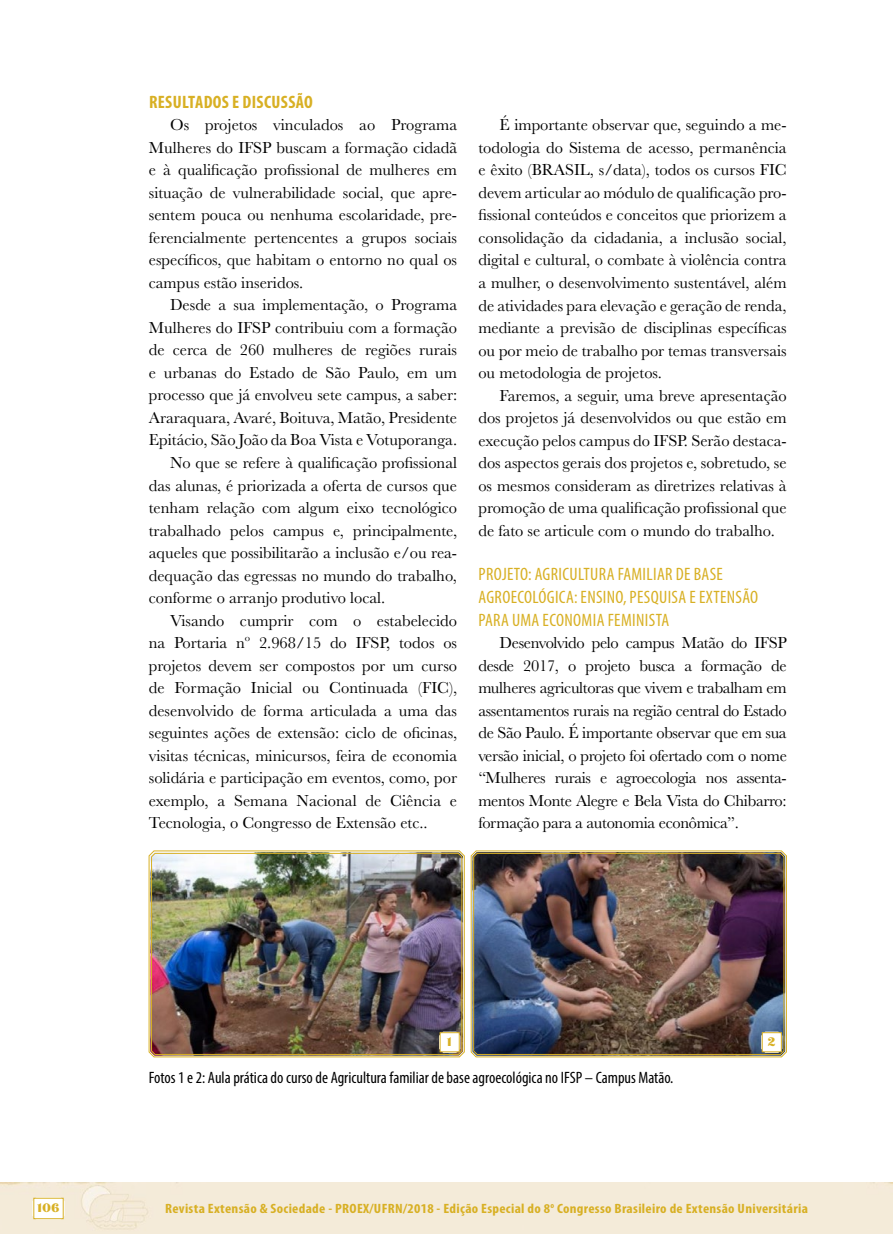
<style>
.page{position:relative;width:893px;height:1234px;background:#fff}
.page>*{position:absolute;margin:0;border:0;box-sizing:border-box;transform-origin:0 0}
.t1{font:condensed 18px/22.5px "Myriad Pro";letter-spacing:.02em;color:#d8b024}
.t2{font:700 condensed 18px "Myriad Pro";letter-spacing:.02em;color:#d8b024}
.t3{font:16.5px/22.5px "Baskerville";color:#000;text-align:justify}
.t4{font:condensed 16.5px "Myriad Pro";color:#000}
.t5{font:700 condensed 13.5px "Myriad Pro";letter-spacing:.02em;color:#d8b024;scale:1.1 1}
.t6{font:12px "Escafina Low";color:#d8b024;scale:1.1 1}
</style>
<div class="page">
<svg style="left:148px;top:850px;width:317px;height:207px;background:#d3bc7c"></svg>
<img style="left:151px;top:852px;width:311px;height:202px">
<svg style="left:470px;top:850px;width:317px;height:207px;background:#cab77a"></svg>
<img style="left:473px;top:852px;width:311px;height:202px">
<svg style="left:439px;top:1031px;width:21px;height:21px"></svg>
<div style="left:440px;top:1032px;width:20px;height:19px;background:#fff;border:1px solid #d8b024"></div>
<svg style="left:761px;top:1031px;width:21px;height:21px"></svg>
<div style="left:762px;top:1032px;width:20px;height:19px;background:#fff;border:1px solid #d8b024"></div>
<svg style="left:32px;top:1196px;width:33px;height:23px"></svg>
<div style="left:33px;top:1197px;width:31px;height:21px;background:#fff;border:1px solid #d8b024"></div>
<p class="t6" style="left:37px;top:1199px;width:22px">106</p>
<p class="t2" style="left:149px;top:92px;width:165px">RESULTADOS E DISCUSSÃO</p>
<p class="t3" style="left:149px;top:113px;width:310px;text-indent:21px">Os projetos vinculados ao Programa Mulheres do IFSP buscam a formação cidadã e à qualificação profissional de mulheres em situação de vulnerabilidade social, que apre&shy;sentem pouca ou nenhuma escolaridade, pre&shy;ferencialmente pertencentes a grupos sociais específicos, que habitam o entorno no qual os campus estão inseridos.</p>
<p class="t3" style="left:170px;top:293px;width:289px">Desde a sua implementação, o Programa</p>
<p class="t3" style="left:149px;top:316px;width:310px">Mulheres do IFSP contribuiu com a formação</p>
<p class="t3" style="left:149px;top:338px;width:310px">de cerca de 260 mulheres de regiões rurais</p>
<p class="t3" style="left:149px;top:361px;width:310px">e urbanas do Estado de São Paulo, em um</p>
<p class="t3" style="left:149px;top:383px;width:310px">processo que já envolveu sete campus, a saber:</p>
<p class="t3" style="left:149px;top:406px;width:310px">Araraquara, Avaré, Boituva, Matão, Presidente</p>
<p class="t3" style="left:149px;top:428px;width:310px">Epitácio, São João da Boa Vista e Votuporanga.</p>
<p class="t3" style="left:170px;top:451px;width:288px">No que se refere à qualificação profissional</p>
<p class="t3" style="left:149px;top:474px;width:310px">das alunas, é priorizada a oferta de cursos que</p>
<p class="t3" style="left:149px;top:496px;width:310px">tenham relação com algum eixo tecnológico</p>
<p class="t3" style="left:149px;top:519px;width:310px">trabalhado pelos campus e, principalmente,</p>
<p class="t3" style="left:149px;top:541px;width:310px">aqueles que possibilitarão a inclusão e/ou rea-</p>
<p class="t3" style="left:149px;top:564px;width:310px">dequação das egressas no mundo do trabalho,</p>
<p class="t3" style="left:149px;top:586px;width:238px">conforme o arranjo produtivo local.</p>
<p class="t3" style="left:170px;top:609px;width:289px">Visando cumprir com o estabelecido</p>
<p class="t3" style="left:149px;top:631px;width:310px">na Portaria nº 2.968/15 do IFSP, todos os</p>
<p class="t3" style="left:149px;top:654px;width:310px">projetos devem ser compostos por um curso</p>
<p class="t3" style="left:149px;top:676px;width:310px">de Formação Inicial ou Continuada (FIC),</p>
<p class="t3" style="left:149px;top:699px;width:310px">desenvolvido de forma articulada a uma das</p>
<p class="t3" style="left:149px;top:721px;width:310px">seguintes ações de extensão: ciclo de oficinas,</p>
<p class="t3" style="left:149px;top:744px;width:310px">visitas técnicas, minicursos, feira de economia</p>
<p class="t3" style="left:149px;top:766px;width:310px">solidária e participação em eventos, como, por</p>
<p class="t3" style="left:149px;top:789px;width:310px">exemplo, a Semana Nacional de Ciência e</p>
<p class="t3" style="left:149px;top:811px;width:280px">Tecnologia, o Congresso de Extensão etc..</p>
<p class="t3" style="left:478px;top:114px;width:310px;text-indent:21px">É importante observar que, seguindo a me&shy;todologia do Sistema de acesso, permanência e êxito (BRASIL, s/data), todos os cursos FIC devem articular ao módulo de qualificação pro&shy;fissional conteúdos e conceitos que priorizem a consolidação da cidadania, a inclusão social, digital e cultural, o combate à violência contra a mulher, o desenvolvimento sustentável, além de atividades para elevação e geração de renda, mediante a previsão de disciplinas específicas ou por meio de trabalho por temas transversais ou metodologia de projetos.</p>
<p class="t3" style="left:478px;top:384px;width:310px;text-indent:21px">Faremos, a seguir, uma breve apresentação dos projetos já desenvolvidos ou que estão em execução pelos campus do IFSP. Serão destaca&shy;dos aspectos gerais dos projetos e, sobretudo, se os mesmos consideram as diretrizes relativas à promoção de uma qualificação profissional que de fato se articule com o mundo do trabalho.</p>
<p class="t1" style="left:479px;top:563px;width:281px">PROJETO: AGRICULTURA FAMILIAR DE BASE<br>AGROECOLÓGICA: ENSINO, PESQUISA E EXTENSÃO<br>PARA UMA ECONOMIA FEMINISTA</p>
<p class="t3" style="left:478px;top:631px;width:310px;text-indent:21px">Desenvolvido pelo campus Matão do IFSP desde 2017, o projeto busca a formação de mulheres agricultoras que vivem e trabalham em assentamentos rurais na região central do Estado de São Paulo. É importante observar que em sua versão inicial, o projeto foi ofertado com o nome “Mulheres rurais e agroecologia nos assenta&shy;mentos Monte Alegre e Bela Vista do Chibarro: formação para a autonomia econômica”.</p>
<p class="t6" style="left:447px;top:1033px;width:6px">1</p>
<p class="t6" style="left:768px;top:1033px;width:8px">2</p>
<p class="t4" style="left:149px;top:1067px;width:526px">Fotos 1 e 2: Aula prática do curso de Agricultura familiar de base agroecológica no IFSP – Campus Matão.</p>
<p class="t5" style="left:165px;top:1200px;width:586px">Revista Extensão &amp; Sociedade - PROEX/UFRN/2018 - Edição Especial do 8<sup>o</sup> Congresso Brasileiro de Extensão Universitária</p>
</div>
